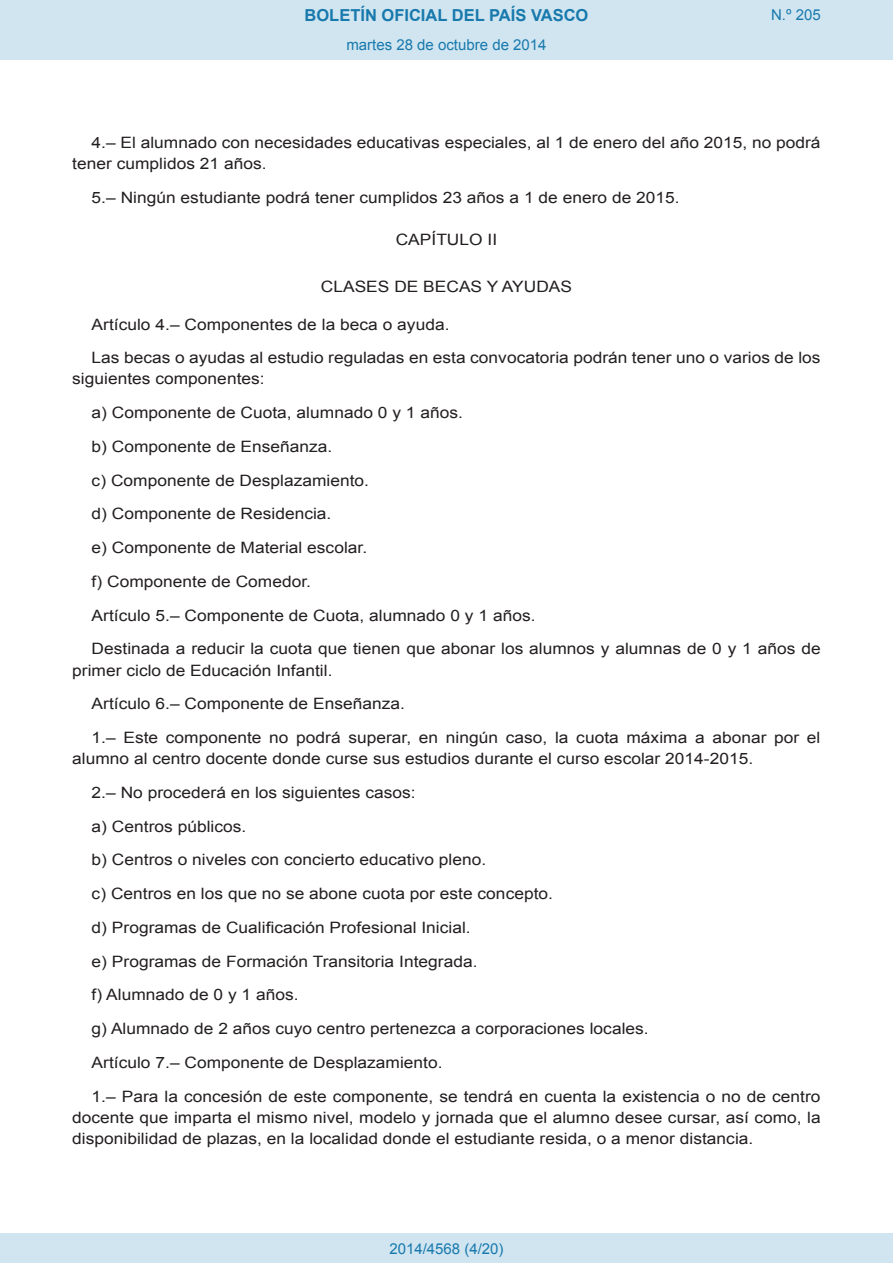
<style>
.page{position:relative;width:893px;height:1263px;background:#fff}
.page>*{position:absolute;margin:0;border:0;box-sizing:border-box;transform-origin:0 0}
.t1{font:700 16.5px "Arial";color:#1879ad}
.BOPVDetalle{font:15.6px/21px "Arial";color:#231f20;scale:1.11 1}
.BOPVClave{font:15.6px "Arial";color:#231f20;scale:1.11 1}
.Paginacion_Centro{font:15px "Arial";color:#1879ad}
</style>
<div class="page">
<div style="left:0;top:0;width:893px;height:60px;background:#d0e5f0"></div>
<div style="left:0;top:1233px;width:893px;height:30px;background:#d0e5f0"></div>
<p class="t1" style="left:305px;top:4px;width:285px">BOLETÍN OFICIAL DEL PAÍS VASCO</p>
<p class="Paginacion_Centro" style="left:346px;top:35px;width:202px">martes 28 de octubre de 2014</p>
<p class="Paginacion_Centro" style="left:771px;top:5px;width:51px">N.º 205</p>
<p class="BOPVDetalle" style="left:72px;top:132px;width:676px;text-indent:19px">4.– El alumnado con necesidades educativas especiales, al 1 de enero del año 2015, no podrá tener cumplidos 21 años.</p>
<p class="BOPVDetalle" style="left:92px;top:187px;width:531px">5.– Ningún estudiante podrá tener cumplidos 23 años a 1 de enero de 2015.</p>
<p class="BOPVClave" style="left:396px;top:229px;width:93px">CAPÍTULO II</p>
<p class="BOPVClave" style="left:321px;top:276px;width:228px">CLASES DE BECAS Y AYUDAS</p>
<p class="BOPVDetalle" style="left:92px;top:314px;width:324px">Artículo 4.– Componentes de la beca o ayuda.</p>
<p class="BOPVDetalle" style="left:72px;top:348px;width:676px;text-indent:19px">Las becas o ayudas al estudio reguladas en esta convocatoria podrán tener uno o varios de los siguientes componentes:</p>
<p class="BOPVDetalle" style="left:92px;top:402px;width:336px">a) Componente de Cuota, alumnado 0 y 1 años.</p>
<p class="BOPVDetalle" style="left:92px;top:436px;width:218px">b) Componente de Enseñanza.</p>
<p class="BOPVDetalle" style="left:92px;top:470px;width:251px">c) Componente de Desplazamiento.</p>
<p class="BOPVDetalle" style="left:92px;top:504px;width:217px">d) Componente de Residencia.</p>
<p class="BOPVDetalle" style="left:92px;top:537px;width:250px">e) Componente de Material escolar.</p>
<p class="BOPVDetalle" style="left:92px;top:571px;width:199px">f) Componente de Comedor.</p>
<p class="BOPVDetalle" style="left:92px;top:605px;width:401px">Artículo 5.– Componente de Cuota, alumnado 0 y 1 años.</p>
<p class="BOPVDetalle" style="left:72px;top:639px;width:676px;text-indent:19px">Destinada a reducir la cuota que tienen que abonar los alumnos y alumnas de 0 y 1 años de primer ciclo de Educación Infantil.</p>
<p class="BOPVDetalle" style="left:92px;top:693px;width:284px">Artículo 6.– Componente de Enseñanza.</p>
<p class="BOPVDetalle" style="left:72px;top:727px;width:675px;text-indent:19px">1.– Este componente no podrá superar, en ningún caso, la cuota máxima a abonar por el alumno al centro docente donde curse sus estudios durante el curso escolar 2014-2015.</p>
<p class="BOPVDetalle" style="left:92px;top:782px;width:293px">2.– No procederá en los siguientes casos:</p>
<p class="BOPVDetalle" style="left:92px;top:816px;width:141px">a) Centros públicos.</p>
<p class="BOPVDetalle" style="left:92px;top:849px;width:357px">b) Centros o niveles con concierto educativo pleno.</p>
<p class="BOPVDetalle" style="left:92px;top:883px;width:417px">c) Centros en los que no se abone cuota por este concepto.</p>
<p class="BOPVDetalle" style="left:92px;top:917px;width:343px">d) Programas de Cualificación Profesional Inicial.</p>
<p class="BOPVDetalle" style="left:92px;top:951px;width:349px">e) Programas de Formación Transitoria Integrada.</p>
<p class="BOPVDetalle" style="left:92px;top:984px;width:188px">f) Alumnado de 0 y 1 años.</p>
<p class="BOPVDetalle" style="left:92px;top:1018px;width:503px">g) Alumnado de 2 años cuyo centro pertenezca a corporaciones locales.</p>
<p class="BOPVDetalle" style="left:92px;top:1052px;width:318px">Artículo 7.– Componente de Desplazamiento.</p>
<p class="BOPVDetalle" style="left:72px;top:1086px;width:676px;text-align:justify;text-indent:19px">1.– Para la concesión de este componente, se tendrá en cuenta la existencia o no de centro docente que imparta el mismo nivel, modelo y jornada que el alumno desee cursar, así como, la disponibilidad de plazas, en la localidad donde el estudiante resida, o a menor distancia.</p>
<p class="Paginacion_Centro" style="left:389px;top:1238px;width:116px">2014/4568 (4/20)</p>
</div>
